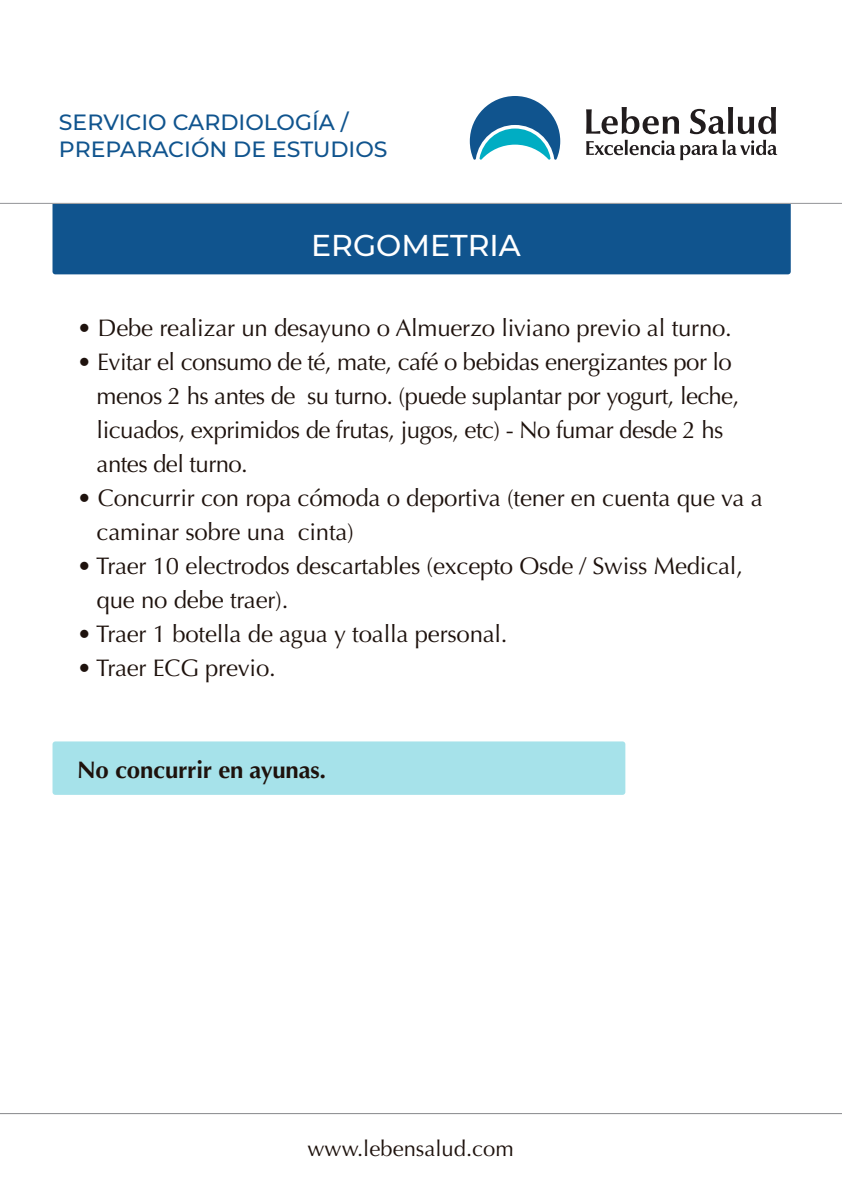
<style>
.page{position:relative;width:842px;height:1191px;background:#fff}
.page>*{position:absolute;margin:0;border:0;box-sizing:border-box;transform-origin:0 0}
.t1{font:500 30px "Montserrat";color:#fff}
.t2{font:24px/34px "Optima";letter-spacing:-.01em;color:#1e120d}
.t3{font:700 24px "Optima";letter-spacing:-.01em;color:#1e120d}
.t4{font:500 22px/26.4px "Montserrat";color:#10548e}
.t5{font:22px "Optima";color:#1e120d}
</style>
<div class="page">
<div style="left:53px;top:204px;width:738px;height:70px;background:#10548e"></div>
<hr style="left:0;top:203px;width:842px;height:1px;background:#939497">
<svg style="left:470px;top:96px;width:90px;height:64px"></svg>
<svg style="left:586px;top:107px;width:93px;height:27px"></svg>
<svg style="left:690px;top:107px;width:86px;height:27px"></svg>
<svg style="left:586px;top:140px;width:191px;height:20px"></svg>
<div style="left:53px;top:741px;width:572px;height:54px;background:#a6e2ea;border-radius:3px"></div>
<hr style="left:0;top:1113px;width:842px;height:1px;background:#939497">
<p class="t4" style="left:59px;top:108px;width:330px">SERVICIO CARDIOLOGÍA /<br>PREPARACIÓN DE ESTUDIOS</p>
<p class="t1" style="left:311px;top:224px;width:211px">ERGOMETRIA</p>
<p class="t2" style="left:77px;top:311px;width:656px">• Debe realizar un desayuno o Almuerzo liviano previo al turno.</p>
<p class="t2" style="left:97px;top:345px;width:644px;text-indent:-19px">• Evitar el consumo de té, mate, café o bebidas energizantes por lo menos 2 hs antes de su turno. (puede suplantar por yogurt, leche, licuados, exprimidos de frutas, jugos, etc) - No fumar desde 2 hs antes del turno.</p>
<p class="t2" style="left:97px;top:481px;width:667px;text-indent:-19px">• Concurrir con ropa cómoda o deportiva (tener en cuenta que va a caminar sobre una cinta)</p>
<p class="t2" style="left:97px;top:549px;width:648px;text-indent:-19px">• Traer 10 electrodos descartables (excepto Osde / Swiss Medical, que no debe traer).</p>
<p class="t2" style="left:77px;top:617px;width:432px">• Traer 1 botella de agua y toalla personal.</p>
<p class="t2" style="left:77px;top:651px;width:200px">• Traer ECG previo.</p>
<p class="t3" style="left:77px;top:756px;width:251px">No concurrir en ayunas.</p>
<p class="t5" style="left:307px;top:1135px;width:208px">www.lebensalud.com</p>
</div>
